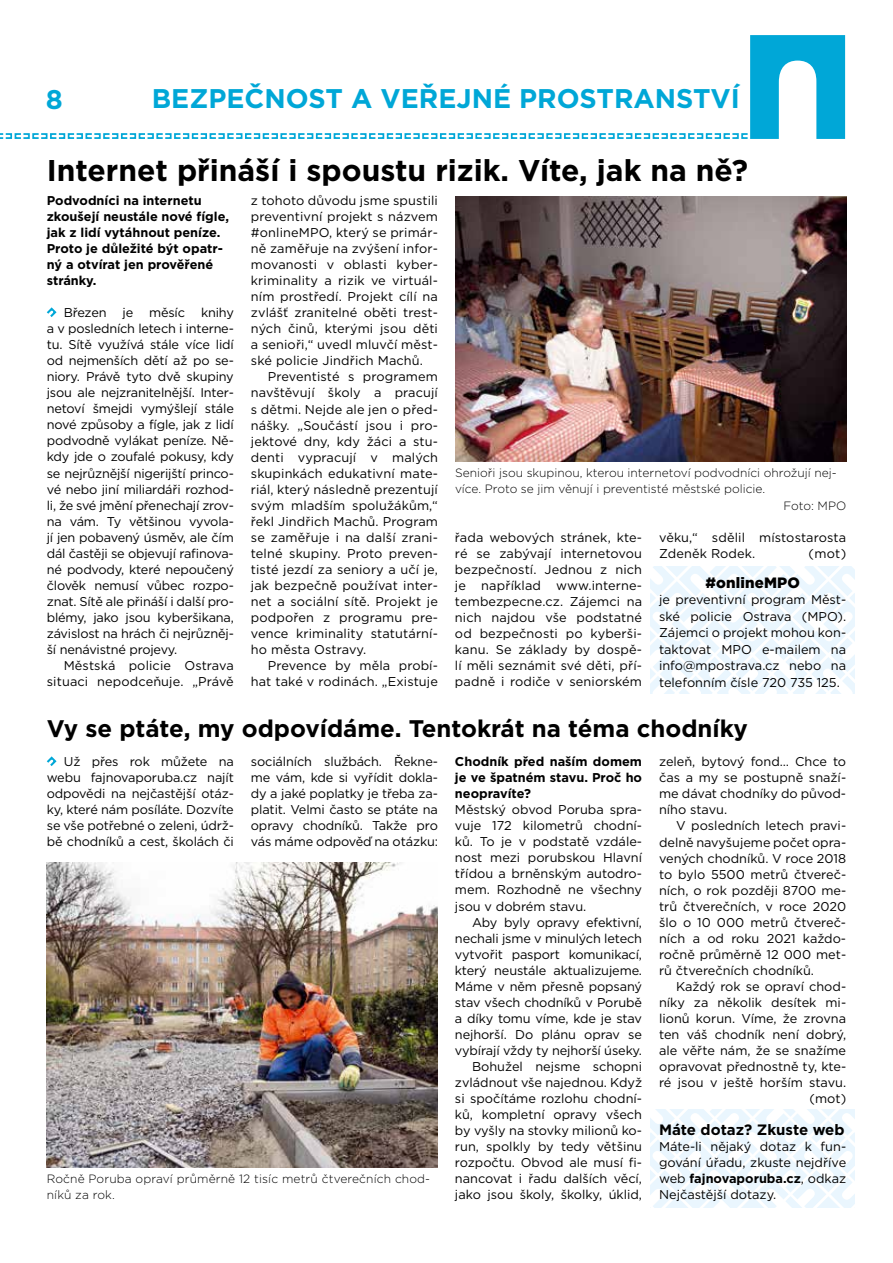
<style>
.page{position:relative;width:893px;height:1263px;background:#fff}
.page>*{position:absolute;margin:0;border:0;box-sizing:border-box;transform-origin:0 0}
.t1{font:700 30px "Gotham";color:#000}
.t2{font:700 27px "Gotham";color:#00a7d7}
.t3{font:700 24px "Gotham";color:#000}
.t4{font:700 15px "Gotham";color:#000}
.t5{font:900 15px "Gotham";letter-spacing:.01em;color:#000}
.t6{font:12.75px/16px "Gotham";color:#000;text-align:justify}
.t7{font:700 12.75px/16px "Gotham";color:#000}
.t8{font:12.75px "Gotham";letter-spacing:-.02em;color:#000}
.t9{font:300 12px/16px "Gotham";color:#000}
.s1{font-weight:700}
</style>
<div class="page">
<svg style="left:0;top:35px;width:845px;height:104px"></svg>
<svg style="left:651px;top:566px;width:204px;height:127px"></svg>
<svg style="left:47px;top:307px;width:10px;height:10px"></svg>
<img style="left:455px;top:197px;width:391px;height:264px">
<svg style="left:47px;top:756px;width:10px;height:10px"></svg>
<svg style="left:651px;top:1110px;width:204px;height:98px"></svg>
<img style="left:47px;top:862px;width:391px;height:305px">
<h2 class="t2" style="left:46px;top:81px;width:19px">8</h2>
<h2 class="t2" style="left:152px;top:81px;width:590px">BEZPEČNOST A VEŘEJNÉ PROSTRANSTVÍ</h2>
<h1 class="t1" style="left:47px;top:150px;width:703px">Internet přináší i spoustu rizik. Víte, jak na ně?</h1>
<p class="t7" style="left:47px;top:192px;width:184px">Podvodníci na internetu zkoušejí neustále nové fígle, jak z lidí vytáhnout peníze.<br>Proto je důležité být opatr&shy;ný a otvírat jen prověřené stránky.</p>
<p class="t8" style="left:64px;top:304px;width:71px">Březen je</p>
<p class="t6" style="left:251px;top:192px;width:189px">z tohoto důvodu jsme spustili preventivní projekt s názvem #onlineMPO, který se primár&shy;ně zaměřuje na zvýšení infor&shy;movanosti v oblasti kyber&shy;kriminality a rizik ve virtuál&shy;ním prostředí. Projekt cílí na zvlášť zranitelné oběti trest&shy;ných činů, kterými jsou děti a senioři,“ uvedl mluvčí měst&shy;ské policie Jindřich Machů.</p>
<p class="t6" style="left:251px;top:369px;width:189px;text-indent:17px">Preventisté s programem navštěvují školy a pracují s dětmi. Nejde ale jen o před&shy;nášky. „Součástí jsou i pro&shy;jektové dny, kdy žáci a stu&shy;denti vypracují v malých skupinkách edukativní mate&shy;riál, který následně prezentují svým mladším spolužákům,“ řekl Jindřich Machů. Program se zaměřuje i na další zrani&shy;telné skupiny. Proto preven&shy;tisté jezdí za seniory a učí je, jak bezpečně používat inter&shy;net a sociální sítě. Projekt je podpořen z programu pre&shy;vence kriminality statutární&shy;ho města Ostravy.</p>
<p class="t6" style="left:251px;top:657px;width:189px;text-align:right">Prevence by měla probí&shy;hat také v rodinách. „Existuje</p>
<p class="t6" style="left:47px;top:304px;width:189px;text-indent:102px">měsíc knihy a v posledních letech i interne&shy;tu. Sítě využívá stále více lidí od nejmenších dětí až po se&shy;niory. Právě tyto dvě skupiny jsou ale nejzranitelnější. Inter&shy;netoví šmejdi vymýšlejí stále nové způsoby a fígle, jak z lidí podvodně vylákat peníze. Ně&shy;kdy jde o zoufalé pokusy, kdy se nejrůznější nigerijští princo&shy;vé nebo jiní miliardáři rozhod&shy;li, že své jmění přenechají zrov&shy;na vám. Ty většinou vyvola&shy;jí jen pobavený úsměv, ale čím dál častěji se objevují rafinova&shy;né podvody, které nepoučený člověk nemusí vůbec rozpo&shy;znat. Sítě ale přináší i další pro&shy;blémy, jako jsou kyberšikana, závislost na hrách či nejrůzněj&shy;ší nenávistné projevy.</p>
<p class="t6" style="left:47px;top:657px;width:189px;text-align:right">Městská policie Ostrava situaci nepodceňuje. „Právě</p>
<p class="t9" style="left:455px;top:465px;width:383px">Senioři jsou skupinou, kterou internetoví podvodníci ohrožují nej-</p>
<p class="t9" style="left:455px;top:481px;width:312px">více. Proto se jim věnují i preventisté městské policie.</p>
<p class="t9" style="left:783px;top:497px;width:64px">Foto: MPO</p>
<p class="t6" style="left:455px;top:529px;width:189px">řada webových stránek, kte&shy;ré se zabývají internetovou bezpečností. Jednou z nich je například www.interne&shy;tembezpecne.cz. Zájemci na nich najdou vše podstatné od bezpečnosti po kyberši&shy;kanu. Se základy by dospě&shy;lí měli seznámit své děti, pří&shy;padně i rodiče v seniorském</p>
<p class="t6" style="left:659px;top:529px;width:189px">věku,“ sdělil místostarosta<br>Zdeněk Rodek.</p>
<p class="t6" style="left:809px;top:545px;width:39px">(mot)</p>
<p class="t5" style="left:705px;top:572px;width:96px">#onlineMPO</p>
<p class="t6" style="left:659px;top:591px;width:189px;line-height:16.5px">je preventivní program Měst&shy;ské policie Ostrava (MPO).<br>Zájemci o projekt mohou kon&shy;taktovat MPO e-mailem na info@mpostrava.cz nebo na telefonním čísle 720 735 125.</p>
<h3 class="t3" style="left:47px;top:713px;width:703px">Vy se ptáte, my odpovídáme. Tentokrát na téma chodníky</h3>
<p class="t6" style="left:47px;top:753px;width:189px;text-indent:17px">Už přes rok můžete na webu fajnovaporuba.cz najít odpovědi na nejčastější otáz&shy;ky, které nám posíláte. Dozvíte se vše potřebné o zeleni, údrž&shy;bě chodníků a cest, školách či</p>
<p class="t6" style="left:251px;top:753px;width:189px">sociálních službách. Řekne&shy;me vám, kde si vyřídit dokla&shy;dy a jaké poplatky je třeba za&shy;platit. Velmi často se ptáte na opravy chodníků. Takže pro vás máme odpověď na otázku:</p>
<p class="t7" style="left:455px;top:753px;width:189px;text-align:justify">Chodník před naším domem je ve špatném stavu. Proč ho neopravíte?</p>
<p class="t6" style="left:659px;top:753px;width:189px">zeleň, bytový fond… Chce to čas a my se postupně snaží&shy;me dávat chodníky do původ&shy;ního stavu.</p>
<p class="t6" style="left:659px;top:818px;width:189px;text-indent:17px">V posledních letech pravi&shy;delně navyšujeme počet opra&shy;vených chodníků. V roce 2018 to bylo 5500 metrů čtvereč&shy;ních, o rok později 8700 me&shy;trů čtverečních, v roce 2020 šlo o 10 000 metrů čtvereč&shy;ních a od roku 2021 každo&shy;ročně průměrně 12 000 met&shy;rů čtverečních chodníků.</p>
<p class="t6" style="left:659px;top:978px;width:189px;text-align:right">Každý rok se opraví chod&shy;níky za několik desítek mi&shy;lionů korun. Víme, že zrovna ten váš chodník není dobrý, ale věřte nám, že se snažíme opravovat přednostně ty, kte&shy;ré jsou v ještě horším stavu. (mot)</p>
<p class="t4" style="left:659px;top:1120px;width:187px">Máte dotaz? Zkuste web</p>
<p class="t6" style="left:659px;top:1138px;width:189px">Máte-li nějaký dotaz k fun&shy;gování úřadu, zkuste nejdříve web <span class="s1">fajnovaporuba.cz</span>, odkaz Nejčastější dotazy.</p>
<p class="t6" style="left:455px;top:801px;width:189px">Městský obvod Poruba spra&shy;vuje 172 kilometrů chodní&shy;ků. To je v podstatě vzdále&shy;nost mezi porubskou Hlavní třídou a brněnským autodro&shy;mem. Rozhodně ne všechny jsou v dobrém stavu.</p>
<p class="t6" style="left:455px;top:914px;width:189px;text-align:right">Aby byly opravy efektivní, nechali jsme v minulých letech vytvořit pasport komunikací, který neustále aktualizujeme.<br>Máme v něm přesně popsaný stav všech chodníků v Porubě a díky tomu víme, kde je stav nejhorší. Do plánu oprav se vybírají vždy ty nejhorší úseky.<br>Bohužel nejsme schopni zvládnout vše najednou. Když si spočítáme rozlohu chodní&shy;ků, kompletní opravy všech by vyšly na stovky milionů ko&shy;run, spolkly by tedy většinu rozpočtu. Obvod ale musí fi&shy;nancovat i řadu dalších věcí, jako jsou školy, školky, úklid,</p>
<p class="t9" style="left:47px;top:1170px;width:385px">Ročně Poruba opraví průměrně 12 tisíc metrů čtverečních chod&shy;níků za rok.</p>
</div>
